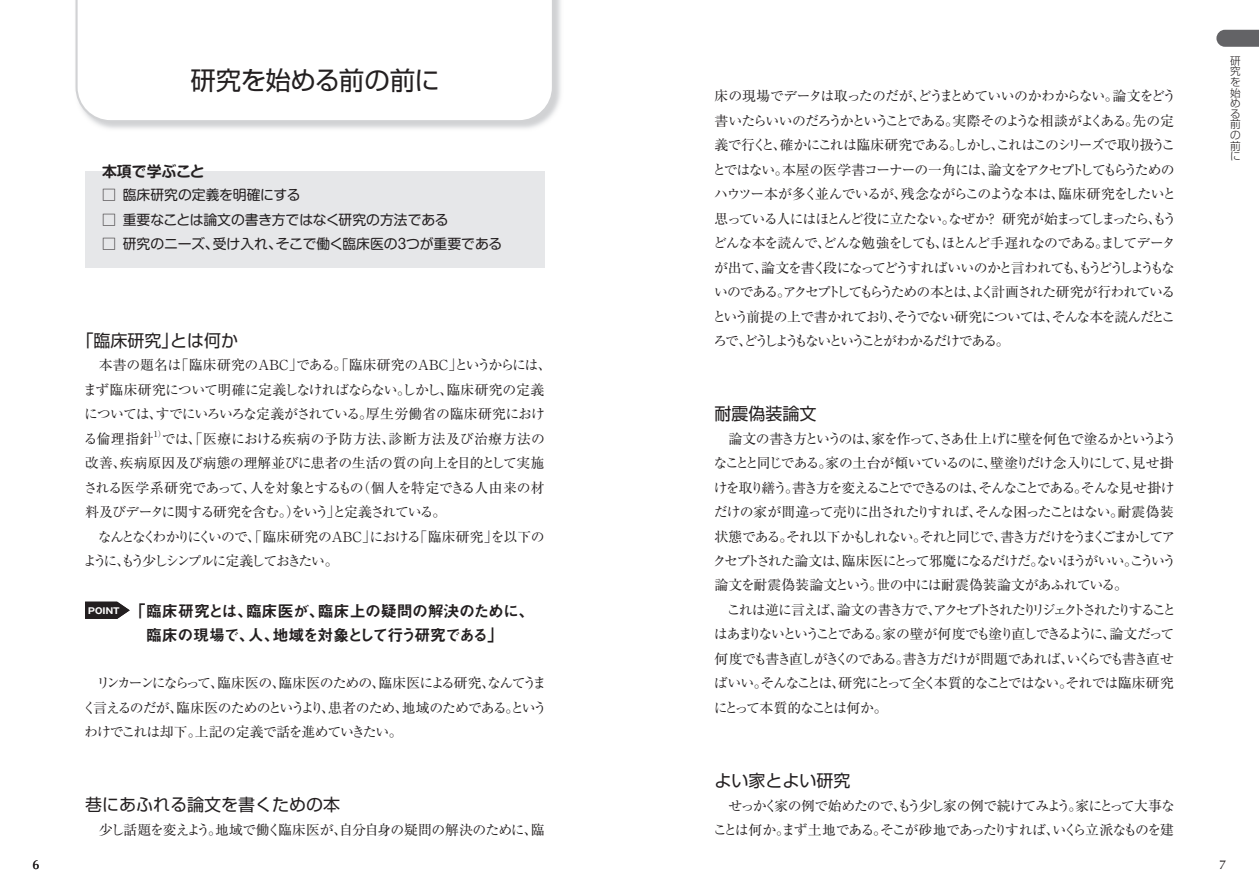
<style>
.page{position:relative;width:1259px;height:893px;background:#fff}
.page>*{position:absolute;margin:0;border:0;box-sizing:border-box;transform-origin:0 0}
.t1{font:25.5px "Shin Go Pr 5";letter-spacing:-.03em;color:#231f20}
.t2{font:16.95px "Shin Go Pro";color:#231f20}
.t3{font:15.9px/24.5px "Midashi Go Pro MB31";letter-spacing:-.03em;color:#231f20}
.t4{font:700 14.85px "Shin M Go Pro De";color:#231f20}
.t5{font:13.8px/24.5px "Ryumin Pro";letter-spacing:-.08em;color:#231f20;text-align:justify}
.t6{font:13.8px/24.5px "Ryumin Pro";letter-spacing:-.135em;color:#231f20}
.t7{font:13.8px/24.5px "Ryumin Pro";letter-spacing:-.035em;color:#231f20}
.t8{font:13.8px "Shin M Go Pro";color:#231f20}
.t9{font:13.8px/24.5px "Ryumin Pro";letter-spacing:-.105em;color:#231f20}
.t10{font:500 12.75px "Optima";color:#231f20}
.t11{font:300 10.65px/10.6px "Shin Go Pr 5";color:#231f20;text-align:justify}
.t12{font:700 8.55px "Gothic MB101 Pr 5";color:#fff}
.t13{font:8.1px "Ryumin Pro";color:#231f20}
</style>
<div class="page">
<svg style="left:85px;top:602px;width:45px;height:17px"></svg>
<svg style="left:75px;top:0;width:480px;height:123px"></svg>
<div style="left:85px;top:171px;width:459px;height:97px;background:#e6e7e9"></div>
<svg style="left:1216px;top:30px;width:43px;height:17px"></svg>
<h1 class="t1" style="left:190px;top:60px;width:251px">研究を始める前の前に</h1>
<p class="t4" style="left:102px;top:159px;width:104px">本項で学ぶこと</p>
<p class="t8" style="left:102px;top:184px;width:200px">□ 臨床研究の定義を明確にする</p>
<p class="t8" style="left:102px;top:208px;width:348px">□ 重要なことは論文の書き方ではなく研究の方法である</p>
<p class="t8" style="left:102px;top:233px;width:402px">□ 研究のニーズ、受け入れ、そこで働く臨床医の3つが重要である</p>
<p class="t2" style="left:77px;top:326px;width:163px">「臨床研究」とは何か</p>
<p class="t7" style="left:83px;top:352px;width:470px;text-indent:16px">本書の題名は「臨床研究のABC」である。「臨床研究のABC」というからには、まず臨床研究について明確に定義しなければならない。しかし、臨床研究の定義については、すでにいろいろな定義がされている。厚生労働省の臨床研究における倫理指針</p>
<p class="t13" style="left:154px;top:428px;width:14px">1）</p>
<p class="t5" style="left:83px;top:425px;width:463px;text-indent:78px">では、「医療における疾病の予防方法、診断方法及び治療方法の改善、疾病原因及び病態の理解並びに患者の生活の質の向上を目的として実施される医学系研究であって、人を対象とするもの（個人を特定できる人由来の材料及びデータに関する研究を含む。）をいう」と定義されている。</p>
<p class="t9" style="left:83px;top:523px;width:463px;text-indent:15px">なんとなくわかりにくいので、「臨床研究のABC」における「臨床研究」を以下のように、もう少しシンプルに定義しておきたい。</p>
<p class="t3" style="left:146px;top:597px;width:390px;text-indent:-16px">「 臨床研究とは、臨床医が、臨床上の疑問の解決のために、臨床の現場で、人、地域を対象として行う研究である」</p>
<p class="t5" style="left:82px;top:670px;width:466px;text-indent:14px">リンカーンにならって、臨床医の、臨床医のための、臨床医による研究、なんてうまく言えるのだが、臨床医のためのというより、患者のため、地域のためである。というわけでこれは却下。上記の定義で話を進めていきたい。</p>
<p class="t12" style="left:88px;top:603px;width:33px">POINT</p>
<p class="t2" style="left:85px;top:791px;width:257px">巷にあふれる論文を書くための本</p>
<p class="t5" style="left:99px;top:817px;width:447px">少し話題を変えよう。地域で働く臨床医が、自分自身の疑問の解決のために、臨</p>
<p class="t5" style="left:712px;top:83px;width:465px;text-align:left">床の現場でデータは取ったのだが、どうまとめていいのかわからない。論文をどう書いたらいいのだろうかということである。実際そのような相談がよくある。先の定義で行くと、確かにこれは臨床研究である。しかし、これはこのシリーズで取り扱うことではない。本屋の医学書コーナーの一角には、論文をアクセプトしてもらうためのハウツー本が多く並んでいるが、残念ながらこのような本は、臨床研究をしたいと思っている人にはほとんど役に立たない。なぜか？研究が始まってしまったら、もうどんな本を読んで、どんな勉強をしても、ほとんど手遅れなのである。ましてデータが出て、論文を書く段になってどうすればいいのかと言われても、もうどうしようもないのである。アクセプトしてもらうための本とは、よく計画された研究が行われているという前提の上で書かれており、そうでない研究については、そんな本を読んだところで、どうしようもないということがわかるだけである。</p>
<p class="t2" style="left:714px;top:400px;width:104px">耐震偽装論文</p>
<p class="t5" style="left:713px;top:425px;width:465px;text-align:left;text-indent:15px">論文の書き方というのは、家を作って、さあ仕上げに壁を何色で塗るかというようなことと同じである。家の土台が傾いているのに、壁塗りだけ念入りにして、見せ掛けを取り繕う。書き方を変えることでできるのは、そんなことである。そんな見せ掛けだけの家が間違って売りに出されたりすれば、そんな困ったことはない。耐震偽装状態である。それ以下かもしれない。それと同じで、書き方だけをうまくごまかしてアクセプトされた論文は、臨床医にとって邪魔になるだけだ。ないほうがいい。こういう論文を耐震偽装論文という。世の中には耐震偽装論文があふれている。</p>
<p class="t6" style="left:713px;top:597px;width:464px;text-indent:13px">これは逆に言えば、論文の書き方で、アクセプトされたりリジェクトされたりすることはあまりないということである。家の壁が何度でも塗り直しできるように、論文だって何度でも書き直しがきくのである。書き方だけが問題であれば、いくらでも書き直せばいい。そんなことは、研究にとって全く本質的なことではない。それでは臨床研究にとって本質的なことは何か。</p>
<p class="t2" style="left:714px;top:766px;width:138px">よい家とよい研究</p>
<p class="t5" style="left:713px;top:792px;width:463px;text-align:right">せっかく家の例で始めたので、もう少し家の例で続けてみよう。家にとって大事なことは何か。まず土地である。そこが砂地であったりすれば、いくら立派なものを建</p>
<p class="t11" style="left:1230px;top:54px;width:12px">研究を始める前の前に</p>
<p class="t10" style="left:33px;top:857px;width:8px">6</p>
<p class="t10" style="left:1219px;top:857px;width:8px">7</p>
</div>
